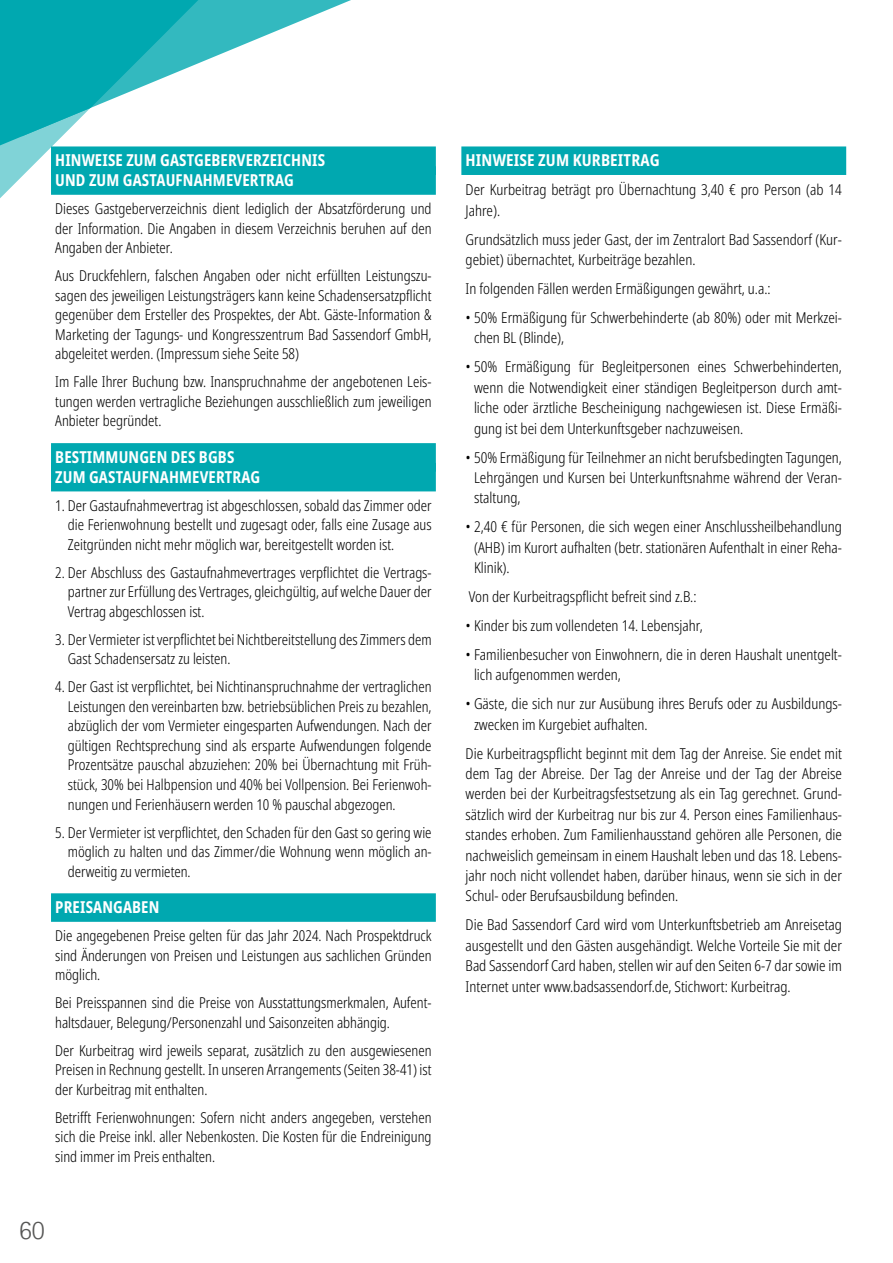
<style>
.page{position:relative;width:893px;height:1263px;background:#fff}
.page>*{position:absolute;margin:0;border:0;box-sizing:border-box;transform-origin:0 0}
.t1{font:300 27px "AT Rotis Sans Serif";color:#575756}
.t2{font:700 condensed 16.5px/19.8px "Noto Sans";letter-spacing:.01em;color:#fff;scale:.95 1}
.t3{font:700 condensed 16.5px "Noto Sans";letter-spacing:.01em;color:#fff}
.t4{font:300 condensed 15px/19.5px "Noto Sans";color:#000;text-align:justify;scale:.95 1}
.t5{font:300 condensed 15px/20.4px "Noto Sans";color:#000}
.s1{color:#fff}
</style>
<div class="page">
<div style="left:51px;top:146px;width:385px;height:29px;background:#00a8b0"></div>
<div style="left:51px;top:166px;width:385px;height:29px;background:#00a8b0"></div>
<div style="left:51px;top:443px;width:385px;height:29px;background:#00a8b0"></div>
<div style="left:51px;top:463px;width:385px;height:28px;background:#00a8b0"></div>
<div style="left:51px;top:893px;width:385px;height:29px;background:#00a8b0"></div>
<div style="left:461px;top:146px;width:385px;height:29px;background:#00a8b0"></div>
<svg style="left:0;top:0;width:391px;height:195px"></svg>
<svg style="left:21px;top:0;width:370px;height:137px"></svg>
<svg style="left:0;top:29px;width:170px;height:169px"></svg>
<p class="t2" style="left:55px;top:151px;width:285px">HINWEISE ZUM GASTGEBERVERZEICHNIS<br>UND ZUM GASTAUFNAHMEVERTRAG</p>
<p class="t4" style="left:55px;top:199px;width:398px">Dieses Gastgeberverzeichnis dient lediglich der Absatzförderung und der Information. Die Angaben in diesem Verzeichnis beruhen auf den Angaben der Anbieter.</p>
<p class="t4" style="left:55px;top:266px;width:398px">Aus Druckfehlern, falschen Angaben oder nicht erfüllten Leistungszu&shy;sagen des jeweiligen Leistungsträgers kann keine Schadensersatzpflicht gegenüber dem Ersteller des Prospektes, der Abt. Gäste-Information &amp; Marketing der Tagungs- und Kongresszentrum Bad Sassendorf GmbH, abgeleitet werden. (Impressum siehe Seite 58)</p>
<p class="t4" style="left:55px;top:372px;width:398px">Im Falle Ihrer Buchung bzw. Inanspruchnahme der angebotenen Leis&shy;tungen werden vertragliche Beziehungen ausschließlich zum jeweiligen Anbieter begründet.</p>
<p class="t2" style="left:55px;top:447px;width:217px">BESTIMMUNGEN DES BGBS<br>ZUM GASTAUFNAHMEVERTRAG</p>
<p class="t4" style="left:68px;top:496px;width:384px;text-indent:-13px">1. Der Gastaufnahmevertrag ist abgeschlossen, sobald das Zimmer oder die Ferienwohnung bestellt und zugesagt oder, falls eine Zusage aus Zeitgründen nicht mehr möglich war, bereitgestellt worden ist.</p>
<p class="t4" style="left:68px;top:563px;width:384px;text-indent:-13px">2. Der Abschluss des Gastaufnahmevertrages verpflichtet die Vertrags&shy;partner zur Erfüllung des Vertrages, gleichgültig, auf welche Dauer der Vertrag abgeschlossen ist.</p>
<p class="t4" style="left:68px;top:630px;width:384px;text-indent:-13px">3. Der Vermieter ist verpflichtet bei Nichtbereitstellung des Zimmers dem<br>Gast Schadensersatz zu leisten.</p>
<p class="t4" style="left:68px;top:678px;width:384px;text-indent:-13px">4. Der Gast ist verpflichtet, bei Nichtinanspruchnahme der vertraglichen Leistungen den vereinbarten bzw. betriebsüblichen Preis zu bezahlen, abzüglich der vom Vermieter eingesparten Aufwendungen. Nach der gültigen Rechtsprechung sind als ersparte Aufwendungen folgende Prozentsätze pauschal abzuziehen: 20% bei Übernachtung mit Früh&shy;stück, 30% bei Halbpension und 40% bei Vollpension. Bei Ferienwoh&shy;nungen und Ferienhäusern werden 10 % pauschal abgezogen.</p>
<p class="t4" style="left:68px;top:823px;width:384px;text-indent:-13px">5. Der Vermieter ist verpflichtet, den Schaden für den Gast so gering wie möglich zu halten und das Zimmer/die Wohnung wenn möglich an&shy;derweitig zu vermieten.<span class="s1">P</span></p>
<p class="t2" style="left:55px;top:898px;width:111px">PREISANGABEN</p>
<p class="t4" style="left:55px;top:926px;width:398px">Die angegebenen Preise gelten für das Jahr 2024. Nach Prospektdruck sind Änderungen von Preisen und Leistungen aus sachlichen Gründen möglich.</p>
<p class="t4" style="left:55px;top:993px;width:398px">Bei Preisspannen sind die Preise von Ausstattungsmerkmalen, Aufent&shy;haltsdauer, Belegung/Personenzahl und Saisonzeiten abhängig.</p>
<p class="t4" style="left:55px;top:1041px;width:398px">Der Kurbeitrag wird jeweils separat, zusätzlich zu den ausgewiesenen Preisen in Rechnung gestellt. In unseren Arrangements (Seiten 38-41) ist der Kurbeitrag mit enthalten.</p>
<p class="t4" style="left:55px;top:1108px;width:398px">Betrifft Ferienwohnungen: Sofern nicht anders angegeben, verstehen sich die Preise inkl. aller Nebenkosten. Die Kosten für die Endreinigung sind immer im Preis enthalten.</p>
<h1 class="t1" style="left:19px;top:1214px;width:27px">60</h1>
<p class="t3" style="left:466px;top:149px;width:195px">HINWEISE ZUM KURBEITRAG</p>
<p class="t5" style="left:466px;top:180px;width:378px">Der Kurbeitrag beträgt pro Übernachtung 3,40 € pro Person (ab 14<br>Jahre).</p>
<p class="t5" style="left:466px;top:229px;width:378px">Grundsätzlich muss jeder Gast, der im Zentralort Bad Sassendorf (Kur&shy;gebiet) übernachtet, Kurbeiträge bezahlen.</p>
<p class="t5" style="left:466px;top:279px;width:306px">In folgenden Fällen werden Ermäßigungen gewährt, u.a.:</p>
<p class="t5" style="left:474px;top:308px;width:369px;text-indent:-8px">• 50% Ermäßigung für Schwerbehinderte (ab 80%) oder mit Merkzei&shy;chen BL (Blinde),</p>
<p class="t5" style="left:474px;top:357px;width:369px;text-align:justify;text-indent:-8px">• 50% Ermäßigung für Begleitpersonen eines Schwerbehinderten, wenn die Notwendigkeit einer ständigen Begleitperson durch amt&shy;liche oder ärztliche Bescheinigung nachgewiesen ist. Diese Ermäßi&shy;gung ist bei dem Unterkunftsgeber nachzuweisen.</p>
<p class="t5" style="left:474px;top:447px;width:369px;text-align:justify;text-indent:-8px">• 50% Ermäßigung für Teilnehmer an nicht berufsbedingten Tagungen, Lehrgängen und Kursen bei Unterkunftsnahme während der Veran&shy;staltung,</p>
<p class="t5" style="left:474px;top:517px;width:369px;text-align:justify;text-indent:-8px">• 2,40 € für Personen, die sich wegen einer Anschlussheilbehandlung (AHB) im Kurort aufhalten (betr. stationären Aufenthalt in einer Reha-Klinik).</p>
<p class="t5" style="left:469px;top:587px;width:229px">Von der Kurbeitragspflicht befreit sind z.B.:</p>
<p class="t5" style="left:466px;top:616px;width:239px">• Kinder bis zum vollendeten 14. Lebensjahr,</p>
<p class="t5" style="left:474px;top:645px;width:369px;text-indent:-8px">• Familienbesucher von Einwohnern, die in deren Haushalt unentgelt&shy;lich aufgenommen werden,</p>
<p class="t5" style="left:474px;top:694px;width:369px;text-indent:-8px">• Gäste, die sich nur zur Ausübung ihres Berufs oder zu Ausbildungs&shy;zwecken im Kurgebiet aufhalten.</p>
<p class="t5" style="left:466px;top:743px;width:378px;text-align:justify">Die Kurbeitragspflicht beginnt mit dem Tag der Anreise. Sie endet mit dem Tag der Abreise. Der Tag der Anreise und der Tag der Abreise werden bei der Kurbeitragsfestsetzung als ein Tag gerechnet. Grund&shy;sätzlich wird der Kurbeitrag nur bis zur 4. Person eines Familienhaus&shy;standes erhoben. Zum Familienhausstand gehören alle Personen, die nachweislich gemeinsam in einem Haushalt leben und das 18. Lebens&shy;jahr noch nicht vollendet haben, darüber hinaus, wenn sie sich in der Schul- oder Berufsausbildung befinden.</p>
<p class="t5" style="left:466px;top:915px;width:378px;text-align:justify">Die Bad Sassendorf Card wird vom Unterkunftsbetrieb am Anreisetag ausgestellt und den Gästen ausgehändigt. Welche Vorteile Sie mit der Bad Sassendorf Card haben, stellen wir auf den Seiten 6-7 dar sowie im Internet unter www.badsassendorf.de, Stichwort: Kurbeitrag.</p>
</div>
